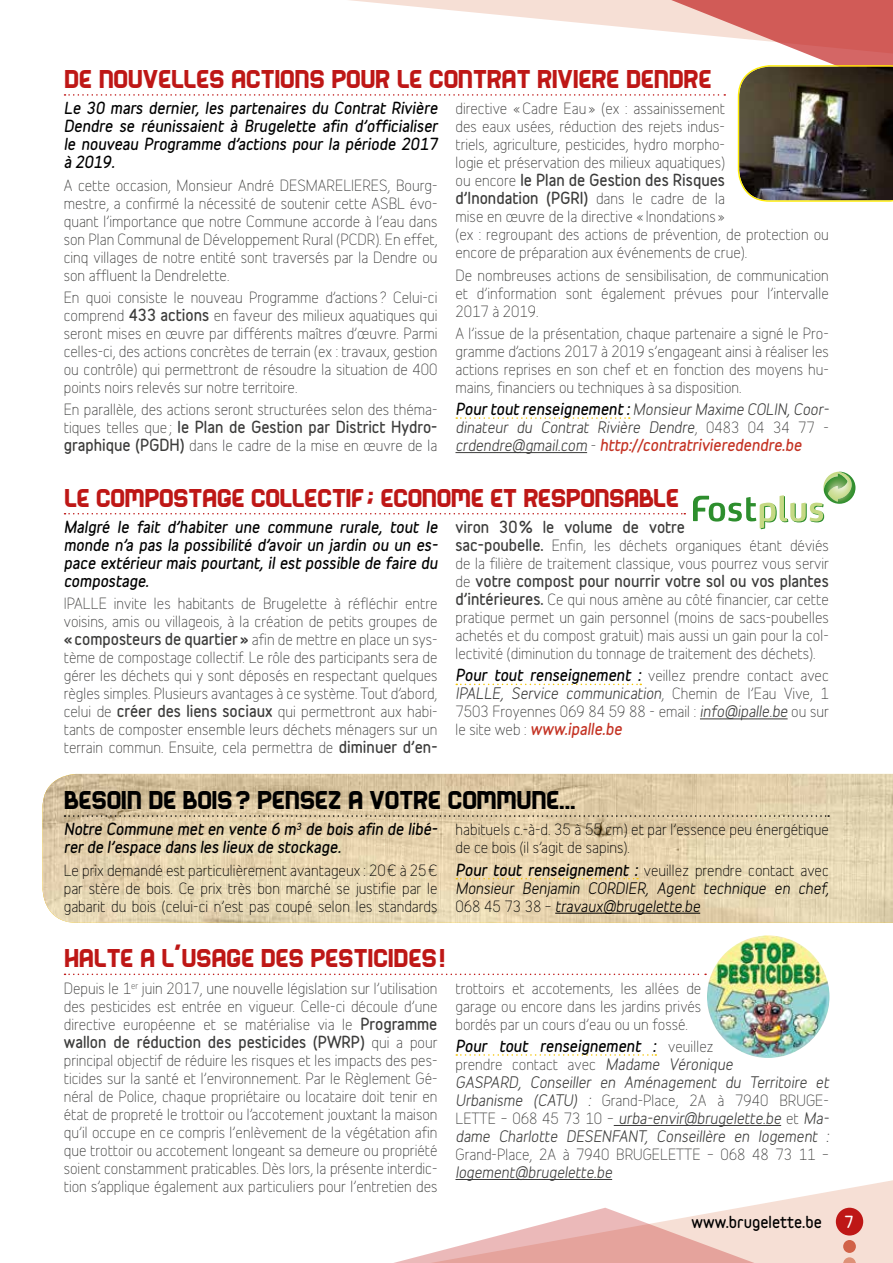
<style>
.page{position:relative;width:893px;height:1263px;background:#fff}
.page>*{position:absolute;margin:0;border:0;box-sizing:border-box;transform-origin:0 0}
.t1{font:30px "Bender Solid";letter-spacing:-.025em;color:#be1716}
.t2{font:30px "Bender Solid";letter-spacing:-.025em;color:#000}
.t3{font:300 15px/18px "Belfius Alternative";color:#3c3c3b;text-align:justify}
.t4{font:italic 15px/18px "Belfius Alternative";color:#3c3c3b;text-align:justify}
.t5{font:italic 700 15px/18px "Belfius Alternative";color:#000;text-align:justify}
.t6{font:300 15px/18px "Belfius Alternative";color:#000;text-align:justify}
.t7{font:italic 15px/18px "Belfius Alternative";color:#000;text-align:justify}
.t8{font:700 15px "Belfius Normal";color:#000}
.t9{font:700 15px "Belfius Normal";color:#fff}
.s1{font-weight:700}
.s2{font-weight:700;color:#000}
.s3{font-weight:300;font-style:normal}
.s4{font-weight:700;color:#c43324}
.s5{font-weight:700;font-style:italic;color:#000}
.s6{font-weight:400;font-style:italic}
.s7{font-weight:700;font-style:italic;color:#c43324}
</style>
<div class="page">
<img style="left:43px;top:774px;width:850px;height:149px">
<svg style="left:605px;top:1179px;width:288px;height:84px"></svg>
<svg style="left:394px;top:1208px;width:462px;height:55px"></svg>
<div style="left:836px;top:1208px;width:27px;height:27px;background:#be1716;border-radius:50%"></div>
<svg style="left:456px;top:417px;width:174px;height:2px"></svg>
<hr style="left:455px;top:452px;width:132px;height:1px;background:#3c3c3b">
<svg style="left:65px;top:513px;width:620px;height:1px"></svg>
<svg style="left:456px;top:684px;width:185px;height:1px"></svg>
<hr style="left:700px;top:718px;width:88px;height:1px;background:#3c3c3b">
<svg style="left:65px;top:815px;width:764px;height:2px;background:#b5a587"></svg>
<svg style="left:456px;top:878px;width:182px;height:1px"></svg>
<hr style="left:555px;top:913px;width:145px;height:1px;background:#000">
<svg style="left:65px;top:973px;width:641px;height:2px"></svg>
<svg style="left:456px;top:1054px;width:200px;height:2px"></svg>
<hr style="left:614px;top:1125px;width:167px;height:1px;background:#3c3c3b">
<hr style="left:455px;top:1179px;width:157px;height:1px;background:#3c3c3b">
<svg style="left:693px;top:472px;width:162px;height:57px"></svg>
<svg style="left:65px;top:0;width:828px;height:202px"></svg>
<img style="left:707px;top:935px;width:122px;height:123px;border-radius:61px">
<h1 class="t1" style="left:64px;top:63px;width:649px">DE NOUVELLES ACTIONS POUR LE CONTRAT RIVIERE DENDRE</h1>
<p class="t5" style="left:64px;top:99px;width:375px">Le 30 mars dernier, les partenaires du Contrat Rivière Dendre se réunissaient à Brugelette afin d’officialiser le nouveau Programme d’actions pour la période 2017 à 2019.</p>
<p class="t3" style="left:64px;top:175px;width:375px">A cette occasion, Monsieur André DESMARELIERES, Bourg&shy;mestre, a confirmé la nécessité de soutenir cette ASBL évo&shy;quant l’importance que notre Commune accorde à l’eau dans son Plan Communal de Développement Rural (PCDR). En effet, cinq villages de notre entité sont traversés par la Dendre ou son affluent la Dendrelette.</p>
<p class="t3" style="left:64px;top:287px;width:375px">En quoi consiste le nouveau Programme d’actions ? Celui-ci comprend <span class="s1">433 actions</span> en faveur des milieux aquatiques qui seront mises en œuvre par différents maîtres d’œuvre. Parmi celles-ci, des actions concrètes de terrain (ex : travaux, gestion ou contrôle) qui permettront de résoudre la situation de 400 points noirs relevés sur notre territoire.</p>
<p class="t3" style="left:64px;top:399px;width:375px">En parallèle, des actions seront structurées selon des théma&shy;tiques telles que ; <span class="s1">le Plan de Gestion par District Hydro&shy;graphique (PGDH)</span> dans le cadre de la mise en œuvre de la</p>
<p class="t3" style="left:455px;top:98px;width:375px;text-align:left">directive «Cadre Eau» (ex : assainissement<br>des eaux usées, réduction des rejets indus-<br>triels, agriculture, pesticides, hydro morpho-<br>logie et préservation des milieux aquatiques)<br>ou encore <span class="s1">le Plan de Gestion des Risques<br>d’Inondation (PGRI)</span> dans le cadre de la<br>mise en œuvre de la directive « Inondations »<br>(ex : regroupant des actions de prévention, de protection ou encore de préparation aux événements de crue).</p>
<p class="t3" style="left:455px;top:265px;width:375px">De nombreuses actions de sensibilisation, de communication et d’information sont également prévues pour l’intervalle 2017 à 2019.</p>
<p class="t3" style="left:455px;top:323px;width:375px">A l’issue de la présentation, chaque partenaire a signé le Pro&shy;gramme d’actions 2017 à 2019 s’engageant ainsi à réaliser les actions reprises en son chef et en fonction des moyens hu&shy;mains, financiers ou techniques à sa disposition.</p>
<p class="t4" style="left:455px;top:399px;width:375px"><span class="s2">Pour tout renseignement :</span> Monsieur Maxime COLIN, Coor&shy;dinateur du Contrat Rivière Dendre<span class="s3">, 0483 04 34 77 - </span>crdendre@gmail.com <span class="s3">-</span> <span class="s4">http://contratrivieredendre.be</span></p>
<h1 class="t1" style="left:64px;top:482px;width:617px">LE COMPOSTAGE COLLECTIF; ECONOME ET RESPONSABLE</h1>
<p class="t5" style="left:64px;top:518px;width:375px">Malgré le fait d’habiter une commune rurale, tout le monde n’a pas la possibilité d’avoir un jardin ou un es&shy;pace extérieur mais pourtant, il est possible de faire du compostage.</p>
<p class="t3" style="left:64px;top:593px;width:375px">IPALLE invite les habitants de Brugelette à réfléchir entre voisins, amis ou villageois, à la création de petits groupes de <span class="s1">«composteurs de quartier»</span> afin de mettre en place un sys&shy;tème de compostage collectif. Le rôle des participants sera de gérer les déchets qui y sont déposés en respectant quelques règles simples. Plusieurs avantages à ce système. Tout d’abord, celui de <span class="s1">créer des liens sociaux</span> qui permettront aux habi&shy;tants de composter ensemble leurs déchets ménagers sur un terrain commun. Ensuite, cela permettra de <span class="s1">diminuer d’en-</span></p>
<p class="t3" style="left:455px;top:517px;width:375px;text-align:left"><span class="s1">viron 30% le volume de votre<br>sac-poubelle.</span> Enfin, les déchets organiques étant déviés de la filière de traitement classique, vous pourrez vous servir de <span class="s1">votre compost pour nourrir votre sol ou vos plantes d’intérieures.</span> Ce qui nous amène au côté financier, car cette pratique permet un gain personnel (moins de sacs-poubelles achetés et du compost gratuit) mais aussi un gain pour la col&shy;lectivité (diminution du tonnage de traitement des déchets).</p>
<p class="t3" style="left:455px;top:665px;width:375px"><span class="s5">Pour tout renseignement :</span> veillez prendre contact avec <span class="s6">IPALLE, Service communication</span>, Chemin de l’Eau Vive, 1<br>7503 Froyennes 069 84 59 88 - email : <span class="s6">info@ipalle.be</span> ou sur le site web : <span class="s7">www.ipalle.be</span></p>
<h1 class="t2" style="left:64px;top:785px;width:514px">BESOIN DE BOIS? PENSEZ A VOTRE COMMUNE...</h1>
<p class="t5" style="left:64px;top:820px;width:375px">Notre Commune met en vente 6 m<sup>3</sup> de bois afin de libé&shy;rer de l’espace dans les lieux de stockage.</p>
<p class="t6" style="left:64px;top:860px;width:375px">Le prix demandé est particulièrement avantageux : 20€ à 25€ par stère de bois. Ce prix très bon marché se justifie par le gabarit du bois (celui-ci n’est pas coupé selon les standards</p>
<p class="t6" style="left:455px;top:819px;width:375px">habituels c.-à-d. 35 à 55 cm) et par l’essence peu énergétique de ce bois (il s’agit de sapins).</p>
<p class="t7" style="left:455px;top:859px;width:375px"><span class="s1">Pour tout renseignement :</span> <span class="s3">veuillez prendre contact avec </span>Monsieur Benjamin CORDIER, Agent technique en chef, <span class="s3">068 45 73 38 –</span> travaux@brugelette.be</p>
<h1 class="t1" style="left:64px;top:943px;width:383px">HALTE A L’USAGE DES PESTICIDES!</h1>
<p class="t3" style="left:64px;top:978px;width:375px">Depuis le 1<sup>er</sup> juin 2017, une nouvelle législation sur l’utilisation des pesticides est entrée en vigueur. Celle-ci découle d’une directive européenne et se matérialise via le <span class="s1">Programme wallon de réduction des pesticides (PWRP)</span> qui a pour principal objectif de réduire les risques et les impacts des pes&shy;ticides sur la santé et l’environnement. Par le Règlement Gé&shy;néral de Police, chaque propriétaire ou locataire doit tenir en état de propreté le trottoir ou l’accotement jouxtant la maison qu’il occupe en ce compris l’enlèvement de la végétation afin que trottoir ou accotement longeant sa demeure ou propriété soient constamment praticables. Dès lors, la présente interdic&shy;tion s’applique également aux particuliers pour l’entretien des</p>
<p class="t3" style="left:455px;top:978px;width:247px">trottoirs et accotements, les allées de garage ou encore dans les jardins privés bordés par un cours d’eau ou un fossé.</p>
<p class="t4" style="left:455px;top:1036px;width:375px;text-align:left"><span class="s2">Pour tout renseignement :</span> <span class="s3">veuillez<br>prendre contact avec</span> Madame Véronique<br>GASPARD, Conseiller en Aménagement du Territoire et Urbanisme (CATU) : <span class="s3">Grand-Place, 2A à 7940 BRUGE-LETTE – 068 45 73 10 –</span> urba-envir@brugelette.be <span class="s3">et</span> Ma&shy;dame Charlotte DESENFANT, Conseillère en logement :</p>
<p class="t3" style="left:455px;top:1144px;width:375px">Grand-Place, 2A à 7940 BRUGELETTE – 068 48 73 11 –</p>
<p class="t4" style="left:455px;top:1162px;width:158px">logement@brugelette.be</p>
<p class="t8" style="left:692px;top:1210px;width:132px">www.brugelette.be</p>
<p class="t9" style="left:845px;top:1210px;width:11px">7</p>
</div>
